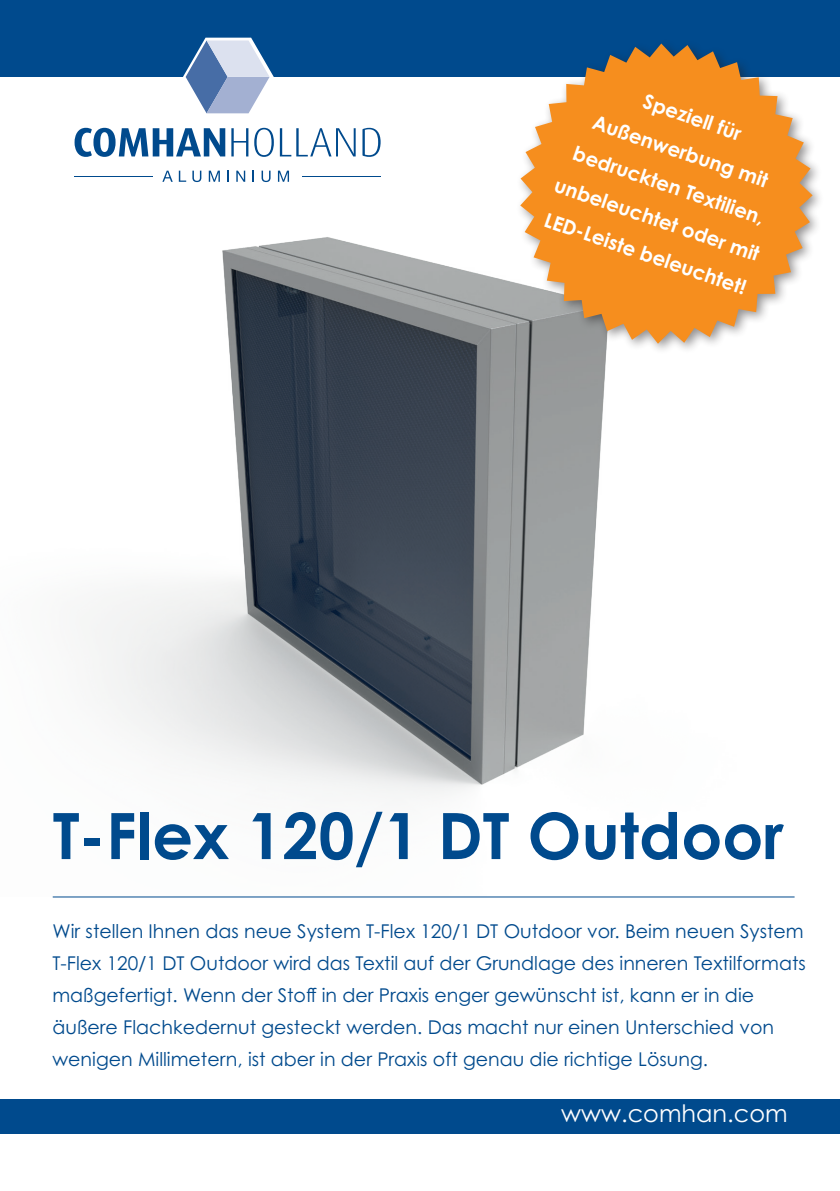
<style>
.page{position:relative;width:840px;height:1191px;background:#fff}
.page>*{position:absolute;margin:0;border:0;box-sizing:border-box;transform-origin:0 0}
.t1{font:700 64px "Century Gothic Pro";color:#004a8d}
.t2{font:24px "Century Gothic Pro";color:#fff}
.t3{font:700 20px/36px "Century Gothic Pro";color:#fff;text-align:center}
.t4{font:19px/32px "Century Gothic Pro";color:#004a8d}
</style>
<div class="page">
<img style="left:91px;top:237px;width:515px;height:558px">
<hr style="left:53px;top:896px;width:741px;height:1px;background:#004a8d">
<div style="left:0;top:1098px;width:839px;height:35px;background:#004a8d"></div>
<div style="left:0;top:0;width:839px;height:77px;background:#004a8d"></div>
<div style="left:514px;top:38px;width:309px;height:318px;background:#231f20;opacity:.5"></div>
<svg style="left:520px;top:44px;width:292px;height:300px;fill:#f68e1e"></svg>
<svg style="left:74px;top:128px;width:151px;height:29px"></svg>
<svg style="left:231px;top:128px;width:17px;height:28px"></svg>
<svg style="left:254px;top:128px;width:20px;height:29px"></svg>
<svg style="left:280px;top:128px;width:75px;height:28px"></svg>
<svg style="left:362px;top:128px;width:18px;height:29px"></svg>
<svg style="left:162px;top:171px;width:11px;height:11px"></svg>
<svg style="left:179px;top:171px;width:7px;height:11px"></svg>
<svg style="left:192px;top:171px;width:9px;height:11px"></svg>
<svg style="left:209px;top:171px;width:11px;height:11px"></svg>
<svg style="left:227px;top:171px;width:2px;height:11px"></svg>
<svg style="left:236px;top:171px;width:9px;height:11px"></svg>
<svg style="left:252px;top:171px;width:2px;height:11px"></svg>
<svg style="left:261px;top:171px;width:9px;height:11px"></svg>
<svg style="left:278px;top:171px;width:11px;height:11px"></svg>
<hr style="left:74px;top:176px;width:79px;height:1px;background:#004a8d">
<hr style="left:302px;top:176px;width:78px;height:1px;background:#004a8d">
<svg style="left:183px;top:38px;width:91px;height:76px"></svg>
<p class="t3" style="left:596px;top:65px;width:217px;rotate:19deg">Speziell für<br>Außenwerbung mit bedruckten Textilien, unbeleuchtet oder mit<br>LED-Leiste beleuchtet!</p>
<h1 class="t1" style="left:53px;top:796px;width:732px">T-Flex 120/1 DT Outdoor</h1>
<p class="t4" style="left:52px;top:914px;width:754px">Wir stellen Ihnen das neue System T-Flex 120/1 DT Outdoor vor. Beim neuen System T-Flex 120/1 DT Outdoor wird das Textil auf der Grundlage des inneren Textilformats maßgefertigt. Wenn der Stoff in der Praxis enger gewünscht ist, kann er in die äußere Flachkedernut gesteckt werden. Das macht nur einen Unterschied von wenigen Millimetern, ist aber in der Praxis oft genau die richtige Lösung.</p>
<p class="t2" style="left:561px;top:1098px;width:228px">www.comhan.com</p>
</div>
